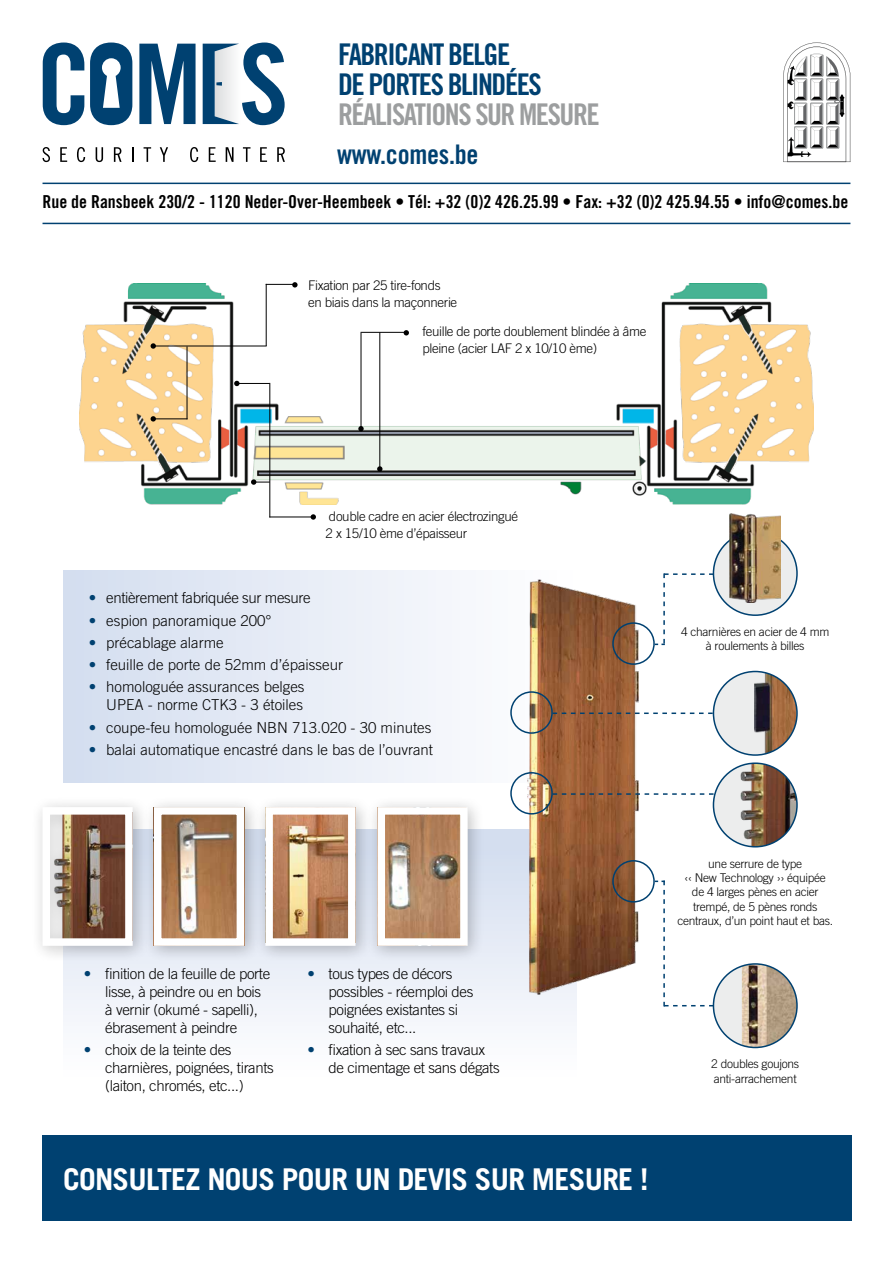
<style>
.page{position:relative;width:893px;height:1263px;background:#fff}
.page>*{position:absolute;margin:0;border:0;box-sizing:border-box;transform-origin:0 0}
.t1{font:700 30px "Trade Gothic";letter-spacing:-.025em;color:#fff}
.t2{font:29.85px/29.8px "Trade Gothic Bold Cond Twenty";letter-spacing:-.05em;color:#004171}
.t3{font:29.85px "Trade Gothic Bold Cond Twenty";letter-spacing:-.05em;color:#9c9e9f}
.t4{font:27px "Trade Gothic Bold Cond Twenty";letter-spacing:-.01em;color:#004171}
.t5{font:17.85px "Trade Gothic Bold Cond Twenty";color:#000}
.t6{font:300 15px/18px "Trade Gothic";letter-spacing:-.025em;color:#000}
.t7{font:300 15px/18px "Trade Gothic";color:#000;text-align:right}
.t8{font:300 13.2px/17.1px "Trade Gothic";letter-spacing:-.025em;color:#000}
.t9{font:300 12px/14.4px "Trade Gothic";letter-spacing:-.025em;color:#000;text-align:center}
.s1{color:#004171}
</style>
<div class="page">
<div style="left:63px;top:830px;width:514px;height:298px;background:linear-gradient(to bottom,#d2dcef,#fff)"></div>
<svg style="left:43px;top:43px;width:41px;height:82px"></svg>
<svg style="left:139px;top:44px;width:57px;height:80px"></svg>
<svg style="left:43px;top:147px;width:7px;height:15px"></svg>
<svg style="left:60px;top:147px;width:7px;height:15px"></svg>
<svg style="left:77px;top:147px;width:8px;height:15px"></svg>
<svg style="left:96px;top:147px;width:7px;height:15px"></svg>
<svg style="left:114px;top:147px;width:8px;height:15px"></svg>
<svg style="left:132px;top:147px;width:2px;height:15px"></svg>
<svg style="left:144px;top:147px;width:7px;height:15px"></svg>
<svg style="left:160px;top:147px;width:8px;height:15px"></svg>
<svg style="left:190px;top:147px;width:8px;height:15px"></svg>
<svg style="left:209px;top:147px;width:7px;height:15px"></svg>
<svg style="left:226px;top:147px;width:8px;height:15px"></svg>
<svg style="left:243px;top:147px;width:7px;height:15px"></svg>
<svg style="left:260px;top:147px;width:7px;height:15px"></svg>
<svg style="left:277px;top:147px;width:8px;height:15px"></svg>
<svg style="left:203px;top:43px;width:82px;height:82px"></svg>
<svg style="left:90px;top:43px;width:42px;height:82px"></svg>
<svg style="left:783px;top:43px;width:67px;height:119px"></svg>
<div style="left:42px;top:1135px;width:809px;height:85px;background:#004171"></div>
<hr style="left:43px;top:183px;width:807px;height:1px;background:#004171">
<hr style="left:43px;top:223px;width:807px;height:1px;background:#004171">
<img style="left:79px;top:284px;width:735px;height:221px">
<hr style="left:153px;top:345px;width:114px;height:1px;background:#000">
<hr style="left:269px;top:516px;width:44px;height:1px;background:#000">
<hr style="left:237px;top:383px;width:33px;height:1px;background:#000">
<hr style="left:361px;top:332px;width:45px;height:1px;background:#000">
<hr style="left:153px;top:418px;width:34px;height:1px;background:#000">
<hr style="left:187px;top:346px;width:1px;height:73px;background:#000">
<hr style="left:269px;top:383px;width:1px;height:134px;background:#000">
<hr style="left:266px;top:284px;width:1px;height:62px;background:#000">
<svg style="left:151px;top:343px;width:5px;height:6px"></svg>
<svg style="left:234px;top:381px;width:6px;height:5px"></svg>
<svg style="left:266px;top:282px;width:32px;height:5px"></svg>
<svg style="left:404px;top:330px;width:5px;height:5px"></svg>
<svg style="left:151px;top:416px;width:5px;height:5px"></svg>
<svg style="left:251px;top:479px;width:19px;height:6px"></svg>
<svg style="left:311px;top:514px;width:5px;height:6px"></svg>
<svg style="left:377px;top:466px;width:5px;height:6px"></svg>
<svg style="left:358px;top:426px;width:6px;height:5px"></svg>
<hr style="left:379px;top:332px;width:1px;height:137px;background:#000">
<hr style="left:361px;top:333px;width:1px;height:96px;background:#000">
<div style="left:63px;top:570px;width:514px;height:213px;background:linear-gradient(to right,#d3deef,#fffeff)"></div>
<div style="left:143px;top:796px;width:118px;height:167px;background:#000;opacity:.25"></div>
<img style="left:163px;top:816px;width:72px;height:121px">
<div style="left:154px;top:807px;width:90px;height:139px;border:8px solid #fff"></div>
<div style="left:31px;top:796px;width:119px;height:167px;background:#000;opacity:.25"></div>
<img style="left:54px;top:816px;width:70px;height:121px">
<div style="left:43px;top:807px;width:90px;height:139px;border:8px solid #fff"></div>
<div style="left:254px;top:796px;width:119px;height:167px;background:#000;opacity:.25"></div>
<img style="left:274px;top:816px;width:73px;height:121px">
<div style="left:265px;top:807px;width:91px;height:139px;border:8px solid #fff"></div>
<div style="left:366px;top:796px;width:119px;height:167px;background:#000;opacity:.25"></div>
<img style="left:386px;top:816px;width:73px;height:121px">
<div style="left:377px;top:807px;width:91px;height:139px;border:8px solid #fff"></div>
<img style="left:527px;top:579px;width:111px;height:415px">
<div style="left:612px;top:622px;width:43px;height:43px;border:2px solid #004171;border-radius:50%"></div>
<div style="left:510px;top:772px;width:43px;height:42px;border:2px solid #004171;border-radius:50%"></div>
<div style="left:510px;top:691px;width:43px;height:43px;border:2px solid #004171;border-radius:50%"></div>
<div style="left:612px;top:860px;width:43px;height:42px;border:2px solid #004171;border-radius:50%"></div>
<div style="left:713px;top:532px;width:84px;height:83px;background:#eceded;border-radius:50%"></div>
<div style="left:713px;top:531px;width:85px;height:85px;border:2px solid #004171;border-radius:50%"></div>
<div style="left:713px;top:671px;width:84px;height:84px;background:#eceded;border-radius:50%"></div>
<img style="left:754px;top:671px;width:43px;height:83px">
<div style="left:713px;top:671px;width:85px;height:85px;border:2px solid #004171;border-radius:50%"></div>
<div style="left:713px;top:763px;width:84px;height:84px;background:#eceded;border-radius:50%"></div>
<img style="left:741px;top:765px;width:56px;height:82px">
<div style="left:713px;top:762px;width:85px;height:85px;border:2px solid #004171;border-radius:50%"></div>
<div style="left:713px;top:964px;width:84px;height:83px;background:#eceded;border-radius:50%"></div>
<img style="left:742px;top:964px;width:55px;height:83px">
<div style="left:713px;top:963px;width:85px;height:85px;border:2px solid #004171;border-radius:50%"></div>
<img style="left:729px;top:513px;width:52px;height:89px">
<svg style="left:553px;top:712px;width:160px;height:2px"></svg>
<svg style="left:553px;top:793px;width:161px;height:2px"></svg>
<svg style="left:655px;top:880px;width:59px;height:126px"></svg>
<svg style="left:655px;top:573px;width:59px;height:72px"></svg>
<h2 class="t2" style="left:338px;top:40px;width:205px">FABRICANT BELGE<br>DE PORTES BLINDÉES</h2>
<h2 class="t3" style="left:338px;top:96px;width:263px">RÉALISATIONS SUR MESURE</h2>
<h3 class="t4" style="left:337px;top:138px;width:143px">www.comes.be</h3>
<p class="t5" style="left:43px;top:191px;width:807px">Rue de Ransbeek 230/2 - 1120 Neder-Over-Heembeek • Tél: +32 (0)2 426.25.99 • Fax: +32 (0)2 425.94.55 • info@comes.be</p>
<p class="t8" style="left:308px;top:276px;width:151px">Fixation par 25 tire-fonds en biais dans la maçonnerie</p>
<p class="t8" style="left:422px;top:322px;width:226px">feuille de porte doublement blindée à âme pleine (acier LAF 2 x 10/10 ème)</p>
<p class="t8" style="left:326px;top:507px;width:194px">double cadre en acier électrozingué<br>2 x 15/10 ème d’épaisseur</p>
<p class="t6" style="left:89px;top:589px;width:223px"><span class="s1">•</span> entièrement fabriquée sur mesure</p>
<p class="t7" style="left:89px;top:611px;width:184px"><span class="s1">•</span> espion panoramique 200°</p>
<p class="t7" style="left:89px;top:633px;width:136px"><span class="s1">•</span> précablage alarme</p>
<p class="t7" style="left:89px;top:655px;width:256px"><span class="s1">•</span> feuille de porte de 52mm d’épaisseur</p>
<p class="t7" style="left:89px;top:678px;width:217px"><span class="s1">•</span> homologuée assurances belges<br>UPEA - norme CTK3 - 3 étoiles</p>
<p class="t7" style="left:89px;top:718px;width:344px"><span class="s1">•</span> coupe-feu homologuée NBN 713.020 - 30 minutes</p>
<p class="t7" style="left:89px;top:740px;width:346px"><span class="s1">•</span> balai automatique encastré dans le bas de l’ouvrant</p>
<p class="t9" style="left:681px;top:624px;width:150px">4 charnières en acier de 4 mm à roulements à billes</p>
<p class="t6" style="left:105px;top:964px;width:167px;text-indent:-21px"><span class="s1">•</span> finition de la feuille de porte lisse, à peindre ou en bois à vernir (okumé - sapelli), ébrasement à peindre</p>
<p class="t6" style="left:105px;top:1041px;width:170px;text-indent:-21px"><span class="s1">•</span> choix de la teinte des charnières, poignées, tirants (laiton, chromés, etc...)</p>
<p class="t6" style="left:329px;top:964px;width:146px;text-indent:-21px"><span class="s1">•</span> tous types de décors possibles - réemploi des poignées existantes si souhaité, etc...</p>
<p class="t6" style="left:329px;top:1041px;width:173px;text-indent:-21px"><span class="s1">•</span> fixation à sec sans travaux de cimentage et sans dégats</p>
<h1 class="t1" style="left:63px;top:1160px;width:587px">CONSULTEZ NOUS POUR UN DEVIS SUR MESURE !</h1>
<p class="t9" style="left:677px;top:856px;width:157px">une serrure de type<br>‹‹ New Technology ›› équipée de 4 larges pènes en acier trempé, de 5 pènes ronds centraux, d’un point haut et bas.</p>
<p class="t9" style="left:711px;top:1057px;width:89px;text-align:left">2 doubles goujons anti-arrachement</p>
</div>
